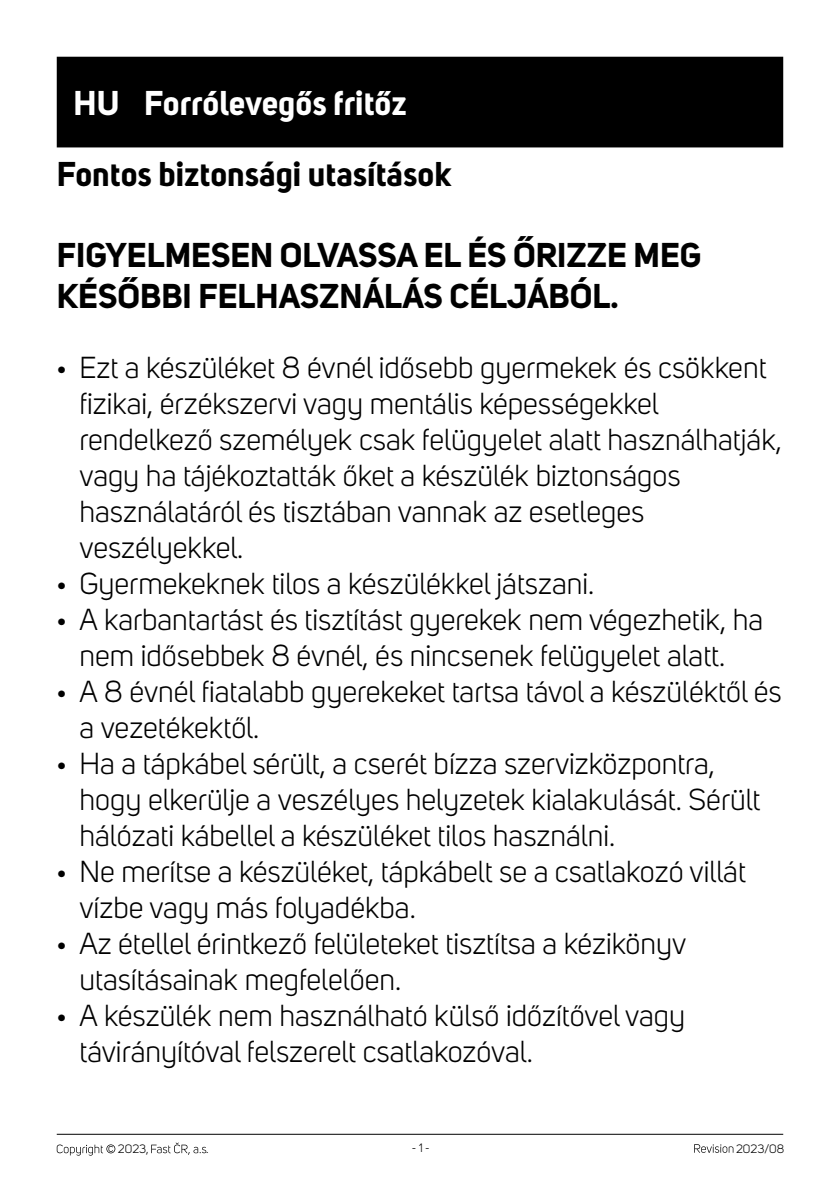
<style>
.page{position:relative;width:840px;height:1191px;background:#fff}
.page>*{position:absolute;margin:0;border:0;box-sizing:border-box;transform-origin:0 0}
.t1{font:700 34px/40.8px "Uni Sans";color:#000}
.t2{font:700 34px "Uni Sans";color:#fff}
.t3{font:30px/36px "Uni Sans";color:#000}
.t4{font:12px "Uni Sans";color:#000}
.s1{font-size:23px}
</style>
<div class="page">
<hr style="left:57px;top:1133px;width:725px;height:1px;background:#000">
<svg style="left:694px;top:1144px;width:39px;height:8px"></svg>
<svg style="left:57px;top:1144px;width:58px;height:11px"></svg>
<svg style="left:151px;top:1142px;width:55px;height:12px"></svg>
<div style="left:57px;top:57px;width:725px;height:90px;background:#000"></div>
<p class="t2" style="left:73px;top:82px;width:334px">HU Forrólevegős fritőz</p>
<p class="t1" style="left:57px;top:153px;width:396px">Fontos biztonsági utasítások</p>
<p class="t1" style="left:57px;top:234px;width:645px">FIGYELMESEN OLVASSA EL ÉS ŐRIZZE MEG<br>KÉSŐBBI FELHASZNÁLÁS CÉLJÁBÓL.</p>
<p class="t3" style="left:79px;top:350px;width:703px;text-indent:-23px"><span class="s1">•</span> Ezt a készüléket 8 évnél idősebb gyermekek és csökkent fizikai, érzékszervi vagy mentális képességekkel rendelkező személyek csak felügyelet alatt használhatják, vagy ha tájékoztatták őket a készülék biztonságos használatáról és tisztában vannak az esetleges veszélyekkel.</p>
<p class="t3" style="left:57px;top:566px;width:539px"><span class="s1">•</span> Gyermekeknek tilos a készülékkel játszani.</p>
<p class="t3" style="left:57px;top:602px;width:707px;text-align:center"><span class="s1">•</span> A karbantartást és tisztítást gyerekek nem végezhetik, ha nem idősebbek 8 évnél, és nincsenek felügyelet alatt.</p>
<p class="t3" style="left:79px;top:674px;width:703px;text-indent:-23px"><span class="s1">•</span> A 8 évnél fiatalabb gyerekeket tartsa távol a készüléktől és a vezetékektől.</p>
<p class="t3" style="left:79px;top:746px;width:682px;text-indent:-23px"><span class="s1">•</span> Ha a tápkábel sérült, a cserét bízza szervizközpontra, hogy elkerülje a veszélyes helyzetek kialakulását. Sérült hálózati kábellel a készüléket tilos használni.</p>
<p class="t3" style="left:79px;top:854px;width:667px;text-indent:-23px"><span class="s1">•</span> Ne merítse a készüléket, tápkábelt se a csatlakozó villát vízbe vagy más folyadékba.</p>
<p class="t3" style="left:79px;top:926px;width:608px;text-indent:-23px"><span class="s1">•</span> Az étellel érintkező felületeket tisztítsa a kézikönyv utasításainak megfelelően.</p>
<p class="t3" style="left:79px;top:998px;width:606px;text-indent:-23px"><span class="s1">•</span> A készülék nem használható külső időzítővel vagy távirányítóval felszerelt csatlakozóval.</p>
<p class="t4" style="left:118px;top:1142px;width:32px">2023,</p>
<p class="t4" style="left:206px;top:1142px;width:4px">.</p>
<p class="t4" style="left:411px;top:1141px;width:19px">- 1 -</p>
<p class="t4" style="left:735px;top:1141px;width:50px">2023/08</p>
</div>
